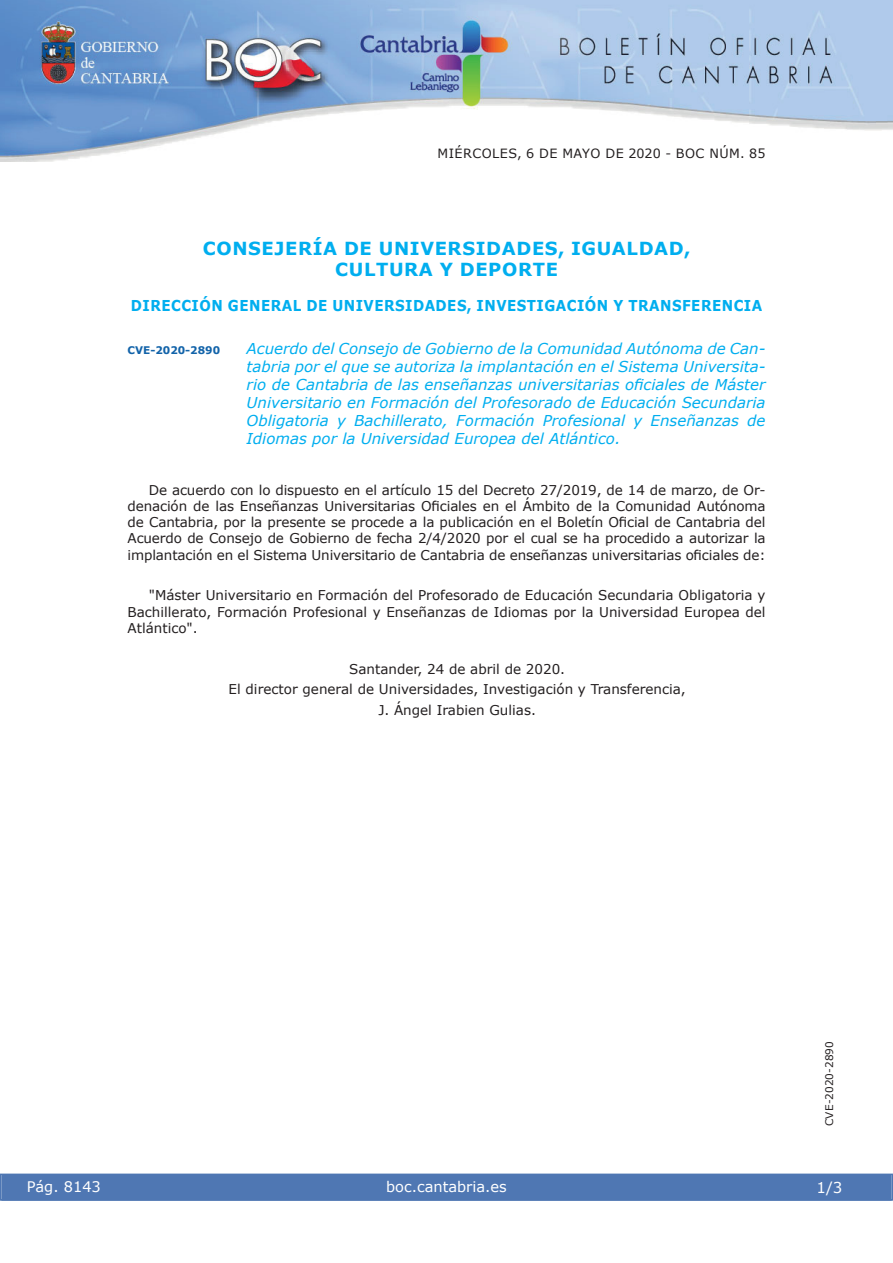
<style>
.page{position:relative;width:893px;height:1263px;background:#fff}
.page>*{position:absolute;margin:0;border:0;box-sizing:border-box;transform-origin:0 0}
.t1{font:700 18px/21px "Verdana";letter-spacing:.035em;color:#00aeef;text-align:center}
.t2{font:italic 15px/18px "Verdana";color:#00aeef;text-align:justify}
.t3{font:700 15px "Verdana";letter-spacing:.035em;color:#00aeef;scale:.9 1}
.t4{font:15px "Verdana";color:#fff}
.t5{font:14.55px "Verdana";color:#fff}
.t6{font:13.5px/16.2px "Verdana";color:#231f20;text-align:justify}
.t7{font:12.75px "Verdana";letter-spacing:.035em;color:#231f20}
.t8{font:10.5px "Verdana";color:#231f20}
.t9{font:700 10.5px "Verdana";color:#1263a9}
</style>
<div class="page">
<img style="left:0;top:0;width:893px;height:161px">
<div style="left:1px;top:1174px;width:890px;height:27px;background:#4f77b3"></div>
<div style="left:0;top:1174px;width:893px;height:27px;border:1px solid #4f77b3"></div>
<p class="t7" style="left:438px;top:145px;width:329px">MIÉRCOLES, 6 DE MAYO DE 2020 - BOC NÚM. 85</p>
<h1 class="t1" style="left:203px;top:237px;width:489px">CONSEJERÍA DE UNIVERSIDADES, IGUALDAD,<br>CULTURA Y DEPORTE</h1>
<p class="t3" style="left:131px;top:296px;width:703px">DIRECCIÓN GENERAL DE UNIVERSIDADES, INVESTIGACIÓN Y TRANSFERENCIA</p>
<p class="t9" style="left:128px;top:344px;width:94px">CVE-2020-2890</p>
<p class="t2" style="left:247px;top:340px;width:520px">Acuerdo del Consejo de Gobierno de la Comunidad Autónoma de Can&shy;tabria por el que se autoriza la implantación en el Sistema Universita&shy;rio de Cantabria de las enseñanzas universitarias oficiales de Máster Universitario en Formación del Profesorado de Educación Secundaria Obligatoria y Bachillerato, Formación Profesional y Enseñanzas de Idiomas por la Universidad Europea del Atlántico.</p>
<p class="t6" style="left:128px;top:481px;width:639px;text-indent:21px">De acuerdo con lo dispuesto en el artículo 15 del Decreto 27/2019, de 14 de marzo, de Or&shy;denación de las Enseñanzas Universitarias Oficiales en el Ámbito de la Comunidad Autónoma de Cantabria, por la presente se procede a la publicación en el Boletín Oficial de Cantabria del Acuerdo de Consejo de Gobierno de fecha 2/4/2020 por el cual se ha procedido a autorizar la implantación en el Sistema Universitario de Cantabria de enseñanzas universitarias oficiales de:</p>
<p class="t6" style="left:128px;top:587px;width:639px;text-indent:21px">"Máster Universitario en Formación del Profesorado de Educación Secundaria Obligatoria y Bachillerato, Formación Profesional y Enseñanzas de Idiomas por la Universidad Europea del Atlántico".</p>
<p class="t6" style="left:229px;top:658px;width:459px;line-height:20.4px;text-align:center">Santander, 24 de abril de 2020.<br>El director general de Universidades, Investigación y Transferencia,<br>J. Ángel Irabien Gulias.</p>
<p class="t5" style="left:27px;top:1177px;width:76px">Pág. 8143</p>
<p class="t5" style="left:386px;top:1178px;width:122px">boc.cantabria.es</p>
<p class="t8" style="left:823px;top:1126px;width:87px;rotate:-90deg">CVE-2020-2890</p>
<p class="t4" style="left:816px;top:1178px;width:27px">1/3</p>
</div>
